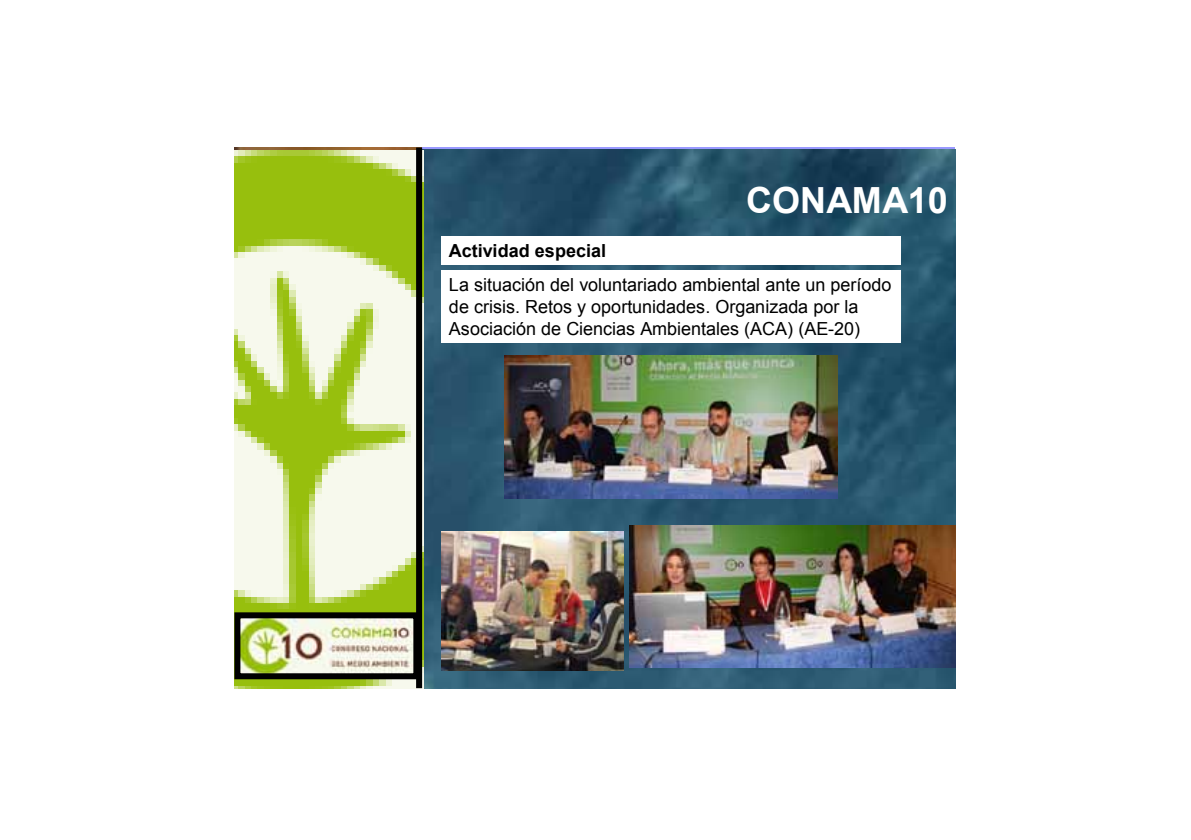
<style>
.page{position:relative;width:1191px;height:840px;background:#fff}
.page>*{position:absolute;margin:0;border:0;box-sizing:border-box;transform-origin:0 0}
.t1{font:700 36px "Arial";color:#fff}
.t2{font:18px/21.6px "Arial";letter-spacing:.005em;color:#000}
.t3{font:700 18px "Arial";color:#000}
</style>
<div class="page">
<img style="left:422px;top:150px;width:533px;height:537px">
<img style="left:235px;top:151px;width:188px;height:536px">
<img style="left:242px;top:619px;width:170px;height:53px">
<div style="left:235px;top:612px;width:184px;height:67px;border:6px solid #000"></div>
<div style="left:416px;top:147px;width:6px;height:540px;background:#000"></div>
<div style="left:442px;top:236px;width:459px;height:29px;background:#fff"></div>
<div style="left:442px;top:270px;width:459px;height:72px;background:#fff"></div>
<img style="left:442px;top:531px;width:181px;height:139px">
<img style="left:629px;top:525px;width:326px;height:142px">
<img style="left:504px;top:355px;width:333px;height:143px">
<h1 class="t1" style="left:746px;top:176px;width:203px">CONAMA10</h1>
<p class="t3" style="left:449px;top:239px;width:159px">Actividad especial</p>
<p class="t2" style="left:449px;top:274px;width:444px">La situación del voluntariado ambiental ante un período de crisis. Retos y oportunidades. Organizada por la<br>Asociación de Ciencias Ambientales (ACA) (AE-20)</p>
</div>
